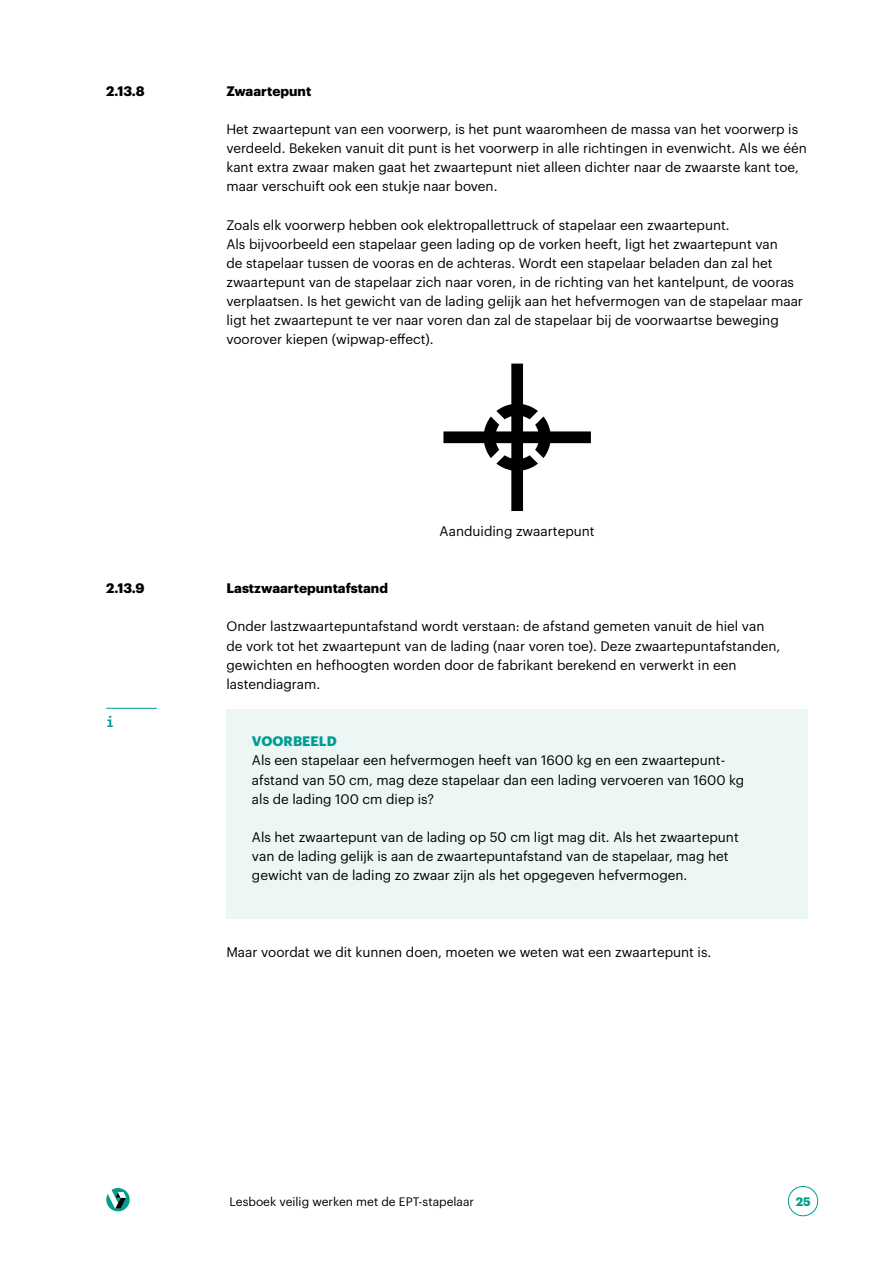
<style>
.page{position:relative;width:893px;height:1263px;background:#fff}
.page>*{position:absolute;margin:0;border:0;box-sizing:border-box;transform-origin:0 0}
.t1{font:700 16.5px "Inconsolata";color:#009e8f}
.t2{font:13.5px/19.2px "Graphik";color:#000}
.t3{font:700 13.5px "Graphik";color:#000}
.t4{font:700 13.5px "Graphik";letter-spacing:.005em;color:#009e8f}
.t5{font:12px "Graphik";color:#000}
.t6{font:700 12px "Graphik";color:#009e8f}
</style>
<div class="page">
<div style="left:788px;top:1186px;width:30px;height:30px;border:1px solid #009e8f;border-radius:50%"></div>
<svg style="left:106px;top:1188px;width:24px;height:23px"></svg>
<svg style="left:443px;top:364px;width:148px;height:147px"></svg>
<div style="left:226px;top:708px;width:582px;height:210px;background:#ecf6f5"></div>
<hr style="left:106px;top:708px;width:51px;height:1px;background:#009e8f">
<p class="t3" style="left:106px;top:80px;width:40px">2.13.8</p>
<p class="t3" style="left:106px;top:578px;width:40px">2.13.9</p>
<p class="t1" style="left:106px;top:711px;width:10px">i</p>
<p class="t3" style="left:226px;top:80px;width:86px">Zwaartepunt</p>
<p class="t2" style="left:226px;top:118px;width:582px">Het zwaartepunt van een voorwerp, is het punt waaromheen de massa van het voorwerp is verdeeld. Bekeken vanuit dit punt is het voorwerp in alle richtingen in evenwicht. Als we één kant extra zwaar maken gaat het zwaartepunt niet alleen dichter naar de zwaarste kant toe, maar verschuift ook een stukje naar boven.</p>
<p class="t2" style="left:226px;top:214px;width:578px">Zoals elk voorwerp hebben ook elektropallettruck of stapelaar een zwaartepunt.<br>Als bijvoorbeeld een stapelaar geen lading op de vorken heeft, ligt het zwaartepunt van<br>de stapelaar tussen de vooras en de achteras. Wordt een stapelaar beladen dan zal het zwaartepunt van de stapelaar zich naar voren, in de richting van het kantelpunt, de vooras verplaatsen. Is het gewicht van de lading gelijk aan het hefvermogen van de stapelaar maar ligt het zwaartepunt te ver naar voren dan zal de stapelaar bij de voorwaartse beweging voorover kiepen (wipwap-effect).</p>
<p class="t2" style="left:440px;top:520px;width:157px">Aanduiding zwaartepunt</p>
<p class="t3" style="left:226px;top:578px;width:163px">Lastzwaartepuntafstand</p>
<p class="t2" style="left:226px;top:616px;width:555px">Onder lastzwaartepuntafstand wordt verstaan: de afstand gemeten vanuit de hiel van de vork tot het zwaartepunt van de lading (naar voren toe). Deze zwaartepuntafstanden, gewichten en hefhoogten worden door de fabrikant berekend en verwerkt in een lastendiagram.</p>
<p class="t4" style="left:252px;top:731px;width:86px">VOORBEELD</p>
<p class="t2" style="left:252px;top:750px;width:494px">Als een stapelaar een hefvermogen heeft van 1600 kg en een zwaartepunt&shy;afstand van 50 cm, mag deze stapelaar dan een lading vervoeren van 1600 kg als de lading 100 cm diep is?</p>
<p class="t2" style="left:252px;top:826px;width:488px">Als het zwaartepunt van de lading op 50 cm ligt mag dit. Als het zwaartepunt van de lading gelijk is aan de zwaartepuntafstand van de stapelaar, mag het gewicht van de lading zo zwaar zijn als het opgegeven hefvermogen.</p>
<p class="t2" style="left:226px;top:941px;width:486px">Maar voordat we dit kunnen doen, moeten we weten wat een zwaartepunt is.</p>
<p class="t5" style="left:230px;top:1192px;width:246px">Lesboek veilig werken met de EPT-stapelaar</p>
<p class="t6" style="left:796px;top:1192px;width:16px">25</p>
</div>
